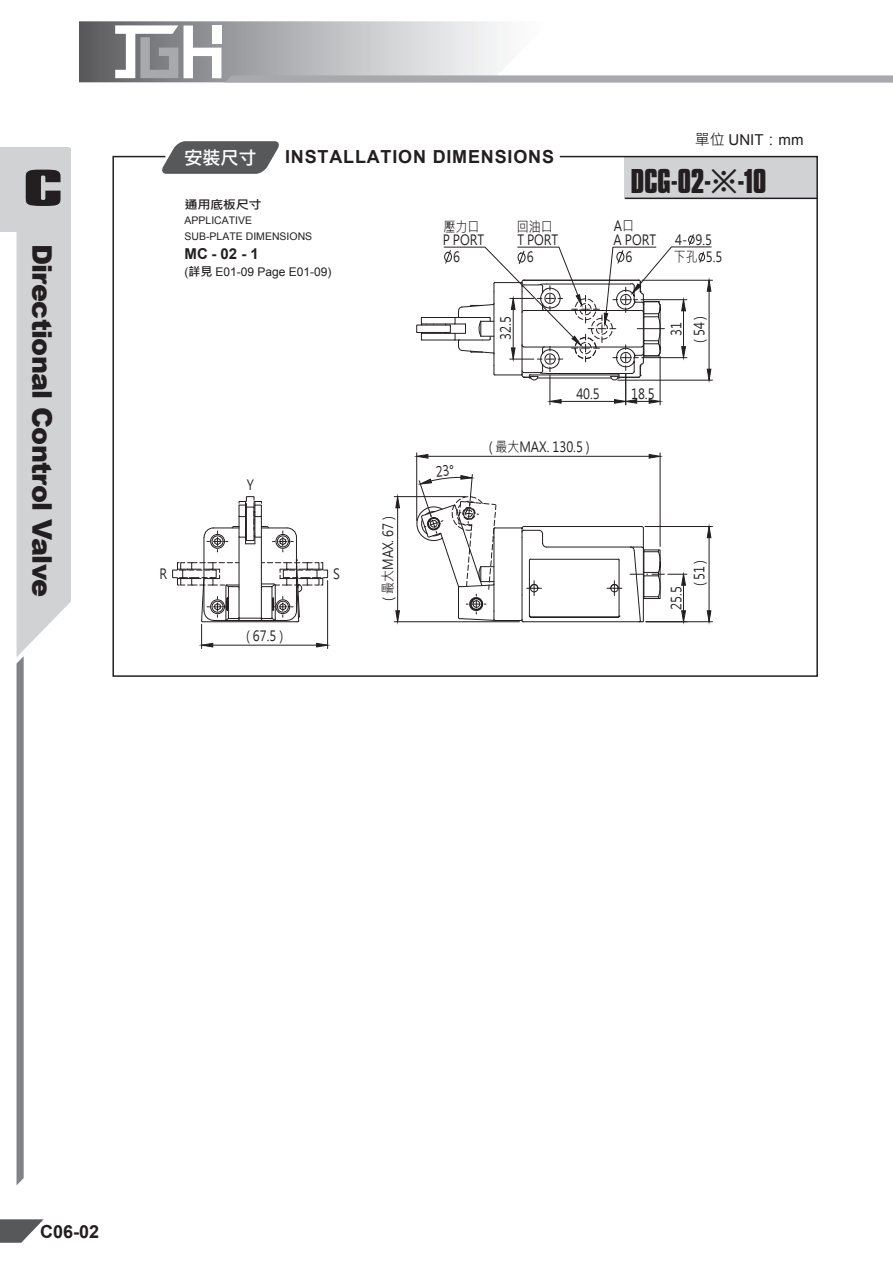
<style>
.page{position:relative;width:893px;height:1263px;background:#fff}
.page>*{position:absolute;margin:0;border:0;box-sizing:border-box;transform-origin:0 0}
.t1{font:54px "Compacta Bold Plain";color:#231f20;scale:2 1}
.t2{font:36px "Compacta Bold Plain";letter-spacing:-.01em;color:#231f20}
.t3{font:900 27px "Arial";letter-spacing:-.025em;color:#231f20}
.t4{font:700 18px "Arial";letter-spacing:.045em;color:#231f20}
.t5{font:18px "DF Li Hei Md WIN BF";color:#fff}
.t6{font:15px "Arial";color:#231f20}
.t7{font:700 15px "Arial";color:#231f20}
.t8{font:14.1px/23.2px "Microsoft Jheng Hei";color:#231f20;text-align:center;scale:.85 1}
.t9{font:12px "Arial";color:#231f20}
.t10{font:700 12px "Microsoft Jheng Hei";letter-spacing:-.03em;color:#231f20;scale:1.1 1}
.t11{font:10.5px/15.9px "Arial";color:#231f20}
.s1{font-family:"Microsoft Jheng Hei"}
.s2{font-family:"Microsoft Jheng Hei";font-weight:700}
.s3{font-family:"Microsoft Jheng Hei";font-weight:700;font-size:31.5px}
</style>
<div class="page">
<svg style="left:79px;top:21px;width:814px;height:62px"></svg>
<svg style="left:0;top:1219px;width:44px;height:24px"></svg>
<svg style="left:17px;top:148px;width:54px;height:1037px"></svg>
<div style="left:0;top:148px;width:68px;height:84px;background:#d1d2d4"></div>
<svg style="left:112px;top:155px;width:706px;height:522px"></svg>
<svg style="left:161px;top:141px;width:119px;height:33px;background:#6f7071"></svg>
<div style="left:530px;top:617px;width:88px;height:1px;border:1px solid #231f20"></div>
<hr style="left:530px;top:559px;width:88px;height:1px;background:#231f20">
<hr style="left:619px;top:560px;width:1px;height:56px;background:#231f20">
<hr style="left:524px;top:621px;width:114px;height:1px;background:#231f20">
<hr style="left:546px;top:547px;width:84px;height:1px;background:#231f20">
<hr style="left:524px;top:526px;width:118px;height:1px;background:#231f20">
<hr style="left:261px;top:537px;width:1px;height:52px;background:#231f20">
<hr style="left:239px;top:537px;width:1px;height:52px;background:#231f20">
<hr style="left:204px;top:537px;width:1px;height:74px;background:#231f20">
<hr style="left:296px;top:537px;width:1px;height:74px;background:#231f20">
<hr style="left:660px;top:356px;width:1px;height:49px;background:#231f20">
<hr style="left:550px;top:375px;width:1px;height:30px;background:#231f20">
<hr style="left:625px;top:374px;width:1px;height:31px;background:#231f20">
<hr style="left:561px;top:401px;width:54px;height:1px;background:#231f20">
<svg style="left:549px;top:399px;width:13px;height:5px"></svg>
<svg style="left:614px;top:399px;width:47px;height:5px"></svg>
<svg style="left:607px;top:581px;width:15px;height:15px"></svg>
<hr style="left:394px;top:621px;width:125px;height:1px;background:#231f20">
<hr style="left:394px;top:496px;width:71px;height:1px;background:#231f20">
<hr style="left:397px;top:508px;width:1px;height:103px;background:#231f20">
<svg style="left:395px;top:610px;width:5px;height:12px"></svg>
<svg style="left:395px;top:496px;width:5px;height:12px"></svg>
<svg style="left:204px;top:496px;width:93px;height:56px"></svg>
<hr style="left:416px;top:453px;width:1px;height:68px;background:#231f20">
<hr style="left:660px;top:453px;width:1px;height:93px;background:#231f20">
<hr style="left:428px;top:456px;width:221px;height:1px;background:#231f20">
<svg style="left:648px;top:454px;width:13px;height:5px"></svg>
<hr style="left:645px;top:526px;width:67px;height:1px;background:#231f20">
<hr style="left:646px;top:621px;width:66px;height:1px;background:#231f20">
<hr style="left:709px;top:538px;width:1px;height:73px;background:#231f20">
<svg style="left:706px;top:527px;width:6px;height:11px"></svg>
<svg style="left:706px;top:610px;width:6px;height:12px"></svg>
<svg style="left:630px;top:526px;width:57px;height:96px"></svg>
<svg style="left:416px;top:234px;width:296px;height:147px"></svg>
<svg style="left:172px;top:559px;width:156px;height:89px"></svg>
<svg style="left:415px;top:454px;width:132px;height:168px"></svg>
<h1 class="t1" style="left:22px;top:159px;width:22px">C</h1>
<h3 class="t3" style="left:62px;top:244px;width:355px;rotate:90deg">Directional Control Valve</h3>
<p class="t6" style="left:695px;top:130px;width:110px"><span class="s1">單位</span> UNIT<span class="s1">：</span>mm</p>
<p class="t5" style="left:184px;top:149px;width:73px">安裝尺寸</p>
<p class="t10" style="left:185px;top:197px;width:72px">通用底板尺寸</p>
<p class="t11" style="left:185px;top:212px;width:129px">APPLICATIVE<br>SUB-PLATE DIMENSIONS</p>
<p class="t7" style="left:185px;top:244px;width:76px">MC - 02 - 1</p>
<p class="t9" style="left:185px;top:264px;width:149px">(<span class="s2">詳見</span> E01-09 Page E01-09)</p>
<p class="t4" style="left:285px;top:144px;width:270px">INSTALLATION DIMENSIONS</p>
<p class="t8" style="left:444px;top:215px;width:44px">壓力口</p>
<p class="t8" style="left:517px;top:215px;width:44px">回油口</p>
<p class="t8" style="left:443px;top:228px;width:50px">P PORT</p>
<p class="t8" style="left:517px;top:228px;width:50px">T PORT</p>
<p class="t8" style="left:453px;top:245px;width:10px">6</p>
<p class="t8" style="left:527px;top:246px;width:10px">6</p>
<h2 class="t2" style="left:630px;top:162px;width:138px">DCG-02-<span class="s3">※</span>-10</h2>
<p class="t8" style="left:614px;top:214px;width:25px">A口</p>
<p class="t8" style="left:614px;top:228px;width:52px">A PORT</p>
<p class="t8" style="left:625px;top:245px;width:10px">6</p>
<p class="t8" style="left:675px;top:228px;width:45px">4- 9.5</p>
<p class="t8" style="left:674px;top:245px;width:59px">下孔 5.5</p>
<p class="t8" style="left:494px;top:340px;width:29px;rotate:-90deg">32.5</p>
<p class="t8" style="left:664px;top:342px;width:32px;rotate:-90deg">31 (54)</p>
<p class="t8" style="left:576px;top:382px;width:29px">40.5</p>
<p class="t8" style="left:631px;top:382px;width:29px">18.5</p>
<p class="t8" style="left:247px;top:473px;width:10px">Y</p>
<p class="t8" style="left:160px;top:562px;width:11px">R</p>
<p class="t8" style="left:333px;top:562px;width:10px">S</p>
<p class="t8" style="left:246px;top:624px;width:45px">( 67.5 )</p>
<p class="t8" style="left:376px;top:600px;width:101px;rotate:-90deg">( 最大MAX. 67 )</p>
<p class="t8" style="left:489px;top:435px;width:120px">( 最大MAX. 130.5 )</p>
<p class="t8" style="left:664px;top:586px;width:32px;text-align:left;text-indent:-23px;rotate:-90deg">25.5 (51)</p>
<p class="t4" style="left:40px;top:1220px;width:61px">C06-02</p>
</div>
